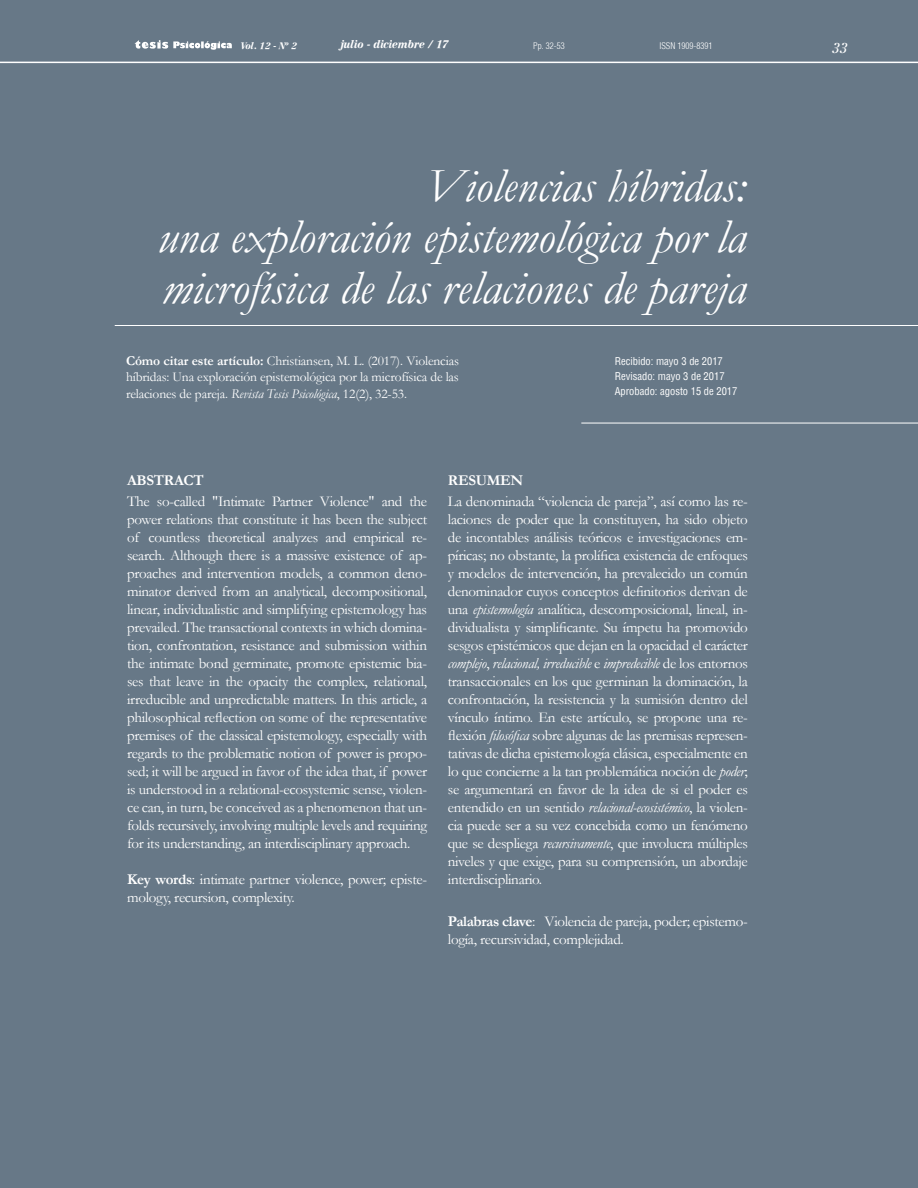
<style>
.page{position:relative;width:918px;height:1188px;background:#677887}
.page>*{position:absolute;margin:0;border:0;box-sizing:border-box;transform-origin:0 0}
.t1{font:italic 48px/51px "Garamond";color:#fff;text-align:justify}
.t2{font:15px/18px "Garamond";letter-spacing:-.02em;color:#fff;text-align:justify}
.t3{font:700 15px "Garamond";letter-spacing:-.02em;color:#fff}
.t4{font:13.5px/16.5px "Garamond";letter-spacing:-.01em;color:#fff;text-align:justify}
.t5{font:13.5px "Century Reprise OSSSK Italic";color:#fff}
.t6{font:condensed 10.5px/15px "Helvetica";color:#fff}
.t7{font:10.5px "Century Reprise Black SSK Italic";color:#fff}
.t8{font:300 condensed 9px "Helvetica";color:#fff}
.t9{font:9px "Century Reprise Black SSK Italic";color:#fff}
.s1{font-weight:700}
.s2{font-style:italic}
</style>
<div class="page">
<hr style="left:0;top:62px;width:918px;height:1px;background:#fff">
<svg style="left:134px;top:40px;width:98px;height:10px"></svg>
<hr style="left:115px;top:325px;width:803px;height:1px;background:#fff">
<hr style="left:581px;top:423px;width:337px;height:1px;background:#fff">
<p class="t9" style="left:241px;top:40px;width:57px">Vol. 12 - Nº 2</p>
<p class="t7" style="left:339px;top:38px;width:111px">julio - diciembre / 17</p>
<p class="t8" style="left:533px;top:40px;width:33px">Pp. 32-53</p>
<p class="t8" style="left:659px;top:40px;width:54px">ISSN 1909-8391</p>
<p class="t5" style="left:832px;top:37px;width:17px">33</p>
<h1 class="t1" style="left:158px;top:160px;width:590px;text-indent:268px">Violencias híbridas: una exploración epistemológica por la microfísica de las relaciones de pareja</h1>
<p class="t4" style="left:126px;top:352px;width:334px"><span class="s1">Cómo citar este artículo:</span> Christiansen, M. L. (2017). Violencias híbridas: Una exploración epistemológica por la microfísica de las relaciones de pareja. <span class="s2">Revista Tesis Psicológica</span>, 12(2), 32-53.</p>
<p class="t6" style="left:615px;top:354px;width:124px">Recibido: mayo 3 de 2017<br>Revisado: mayo 3 de 2017<br>Aprobado: agosto 15 de 2017</p>
<p class="t3" style="left:127px;top:470px;width:78px">ABSTRACT</p>
<p class="t2" style="left:127px;top:492px;width:302px">The so-called "Intimate Partner Violence" and the power relations that constitute it has been the subject of countless theoretical analyzes and empirical re&shy;search. Although there is a massive existence of ap&shy;proaches and intervention models, a common deno&shy;minator derived from an analytical, decompositional, linear, individualistic and simplifying epistemology has prevailed. The transactional contexts in which domina&shy;tion, confrontation, resistance and submission within the intimate bond germinate, promote epistemic bia&shy;ses that leave in the opacity the complex, relational, irreducible and unpredictable matters. In this article, a philosophical reflection on some of the representative premises of the classical epistemology, especially with regards to the problematic notion of power is propo&shy;sed; it will be argued in favor of the idea that, if power is understood in a relational-ecosystemic sense, violen&shy;ce can, in turn, be conceived as a phenomenon that un&shy;folds recursively, involving multiple levels and requiring for its understanding, an interdisciplinary approach.</p>
<p class="t2" style="left:127px;top:870px;width:302px"><span class="s1">Key words</span>: intimate partner violence, power; episte&shy;mology, recursion, complexity.</p>
<p class="t3" style="left:448px;top:470px;width:77px">RESUMEN</p>
<p class="t2" style="left:448px;top:492px;width:302px">La denominada “violencia de pareja”, así como las re&shy;laciones de poder que la constituyen, ha sido objeto de incontables análisis teóricos e investigaciones em&shy;píricas; no obstante, la prolífica existencia de enfoques y modelos de intervención, ha prevalecido un común denominador cuyos conceptos definitorios derivan de una <span class="s2">epistemología</span> analítica, descomposicional, lineal, in&shy;dividualista y simplificante. Su ímpetu ha promovido sesgos epistémicos que dejan en la opacidad el carácter <span class="s2">complejo</span>, <span class="s2">relacional, irreducible</span> e <span class="s2">impredecible</span> de los entornos transaccionales en los que germinan la dominación, la confrontación, la resistencia y la sumisión dentro del vínculo íntimo. En este artículo, se propone una re&shy;flexión <span class="s2">filosófica</span> sobre algunas de las premisas represen&shy;tativas de dicha epistemología clásica, especialmente en lo que concierne a la tan problemática noción de <span class="s2">poder</span>; se argumentará en favor de la idea de si el poder es entendido en un sentido <span class="s2">relacional-ecosistémico</span>, la violen&shy;cia puede ser a su vez concebida como un fenómeno que se despliega <span class="s2">recursivamente</span>, que involucra múltiples niveles y que exige, para su comprensión, un abordaje interdisciplinario.</p>
<p class="t2" style="left:448px;top:912px;width:301px"><span class="s1">Palabras clave</span>: Violencia de pareja, poder; epistemo&shy;logía, recursividad, complejidad.</p>
</div>
